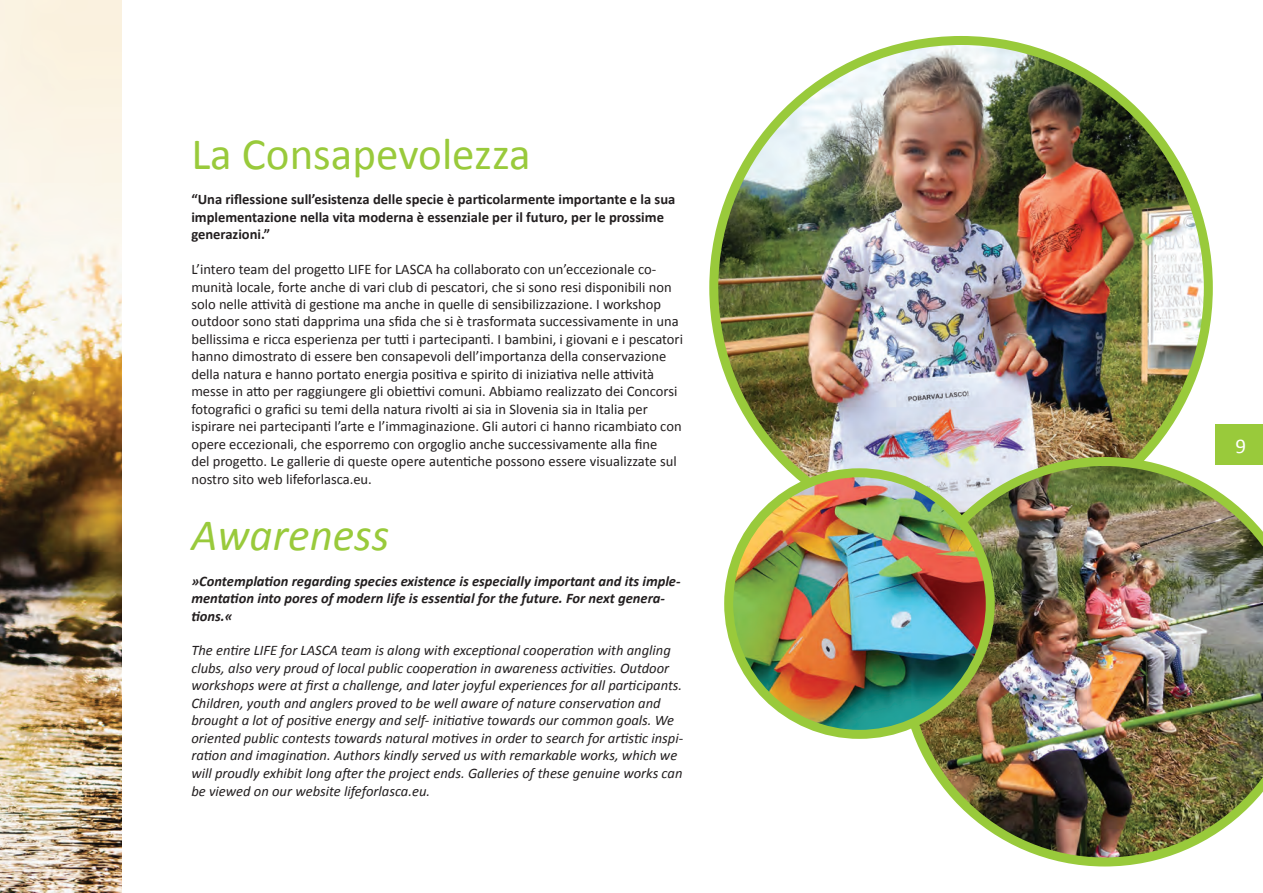
<style>
.page{position:relative;width:1263px;height:893px;background:#fff}
.page>*{position:absolute;margin:0;border:0;box-sizing:border-box;transform-origin:0 0}
.t1{font:45px "Calibri";color:#99ca3b}
.t2{font:italic 45px "Calibri";color:#99ca3b}
.t3{font:21px "Calibri";color:#fff}
.t4{font:14.55px/17.5px "Calibri";color:#231f20}
.t5{font:italic 14.55px/17.5px "Calibri";color:#231f20}
.t6{font:700 14.55px/17.4px "Calibri";color:#231f20}
.t7{font:italic 700 14.55px/17.4px "Calibri";color:#231f20}
</style>
<div class="page">
<div style="left:1215px;top:424px;width:48px;height:41px;background:#99ca3b"></div>
<img style="left:0;top:0;width:122px;height:893px">
<img style="left:714px;top:40px;width:494px;height:495px;border-radius:247px">
<img style="left:900px;top:457px;width:363px;height:409px">
<img style="left:729px;top:473px;width:261px;height:261px;border-radius:131px">
<div style="left:724px;top:468px;width:271px;height:271px;border:9px solid #99ca3b;border-radius:50%"></div>
<h1 class="t1" style="left:191px;top:125px;width:341px">La Consapevolezza</h1>
<p class="t6" style="left:191px;top:191px;width:485px">“Una riflessione sull’esistenza delle specie è particolarmente importante e la sua implementazione nella vita moderna è essenziale per il futuro, per le prossime generazioni.”</p>
<p class="t4" style="left:191px;top:260px;width:493px">L’intero team del progetto LIFE for LASCA ha collaborato con un’eccezionale co&shy;munità locale, forte anche di vari club di pescatori, che si sono resi disponibili non solo nelle attività di gestione ma anche in quelle di sensibilizzazione. I workshop outdoor sono stati dapprima una sfida che si è trasformata successivamente in una bellissima e ricca esperienza per tutti i partecipanti. I bambini, i giovani e i pescatori hanno dimostrato di essere ben consapevoli dell’importanza della conservazione della natura e hanno portato energia positiva e spirito di iniziativa nelle attività messe in atto per raggiungere gli obiettivi comuni. Abbiamo realizzato dei Concorsi fotografici o grafici su temi della natura rivolti ai sia in Slovenia sia in Italia per ispirare nei partecipanti l’arte e l’immaginazione. Gli autori ci hanno ricambiato con opere eccezionali, che esporremo con orgoglio anche successivamente alla fine<br>del progetto. Le gallerie di queste opere autentiche possono essere visualizzate sul nostro sito web lifeforlasca.eu.</p>
<h1 class="t2" style="left:191px;top:504px;width:199px">Awareness</h1>
<p class="t7" style="left:191px;top:572px;width:491px">»Contemplation regarding species existence is especially important and its imple&shy;mentation into pores of modern life is essential for the future. For next genera&shy;tions.«</p>
<p class="t5" style="left:191px;top:641px;width:493px">The entire LIFE for LASCA team is along with exceptional cooperation with angling clubs, also very proud of local public cooperation in awareness activities. Outdoor workshops were at first a challenge, and later joyful experiences for all participants.<br>Children, youth and anglers proved to be well aware of nature conservation and brought a lot of positive energy and self- initiative towards our common goals. We oriented public contests towards natural motives in order to search for artistic inspi&shy;ration and imagination. Authors kindly served us with remarkable works, which we will proudly exhibit long after the project ends. Galleries of these genuine works can be viewed on our website lifeforlasca.eu.</p>
<h2 class="t3" style="left:1235px;top:432px;width:12px">9</h2>
</div>
